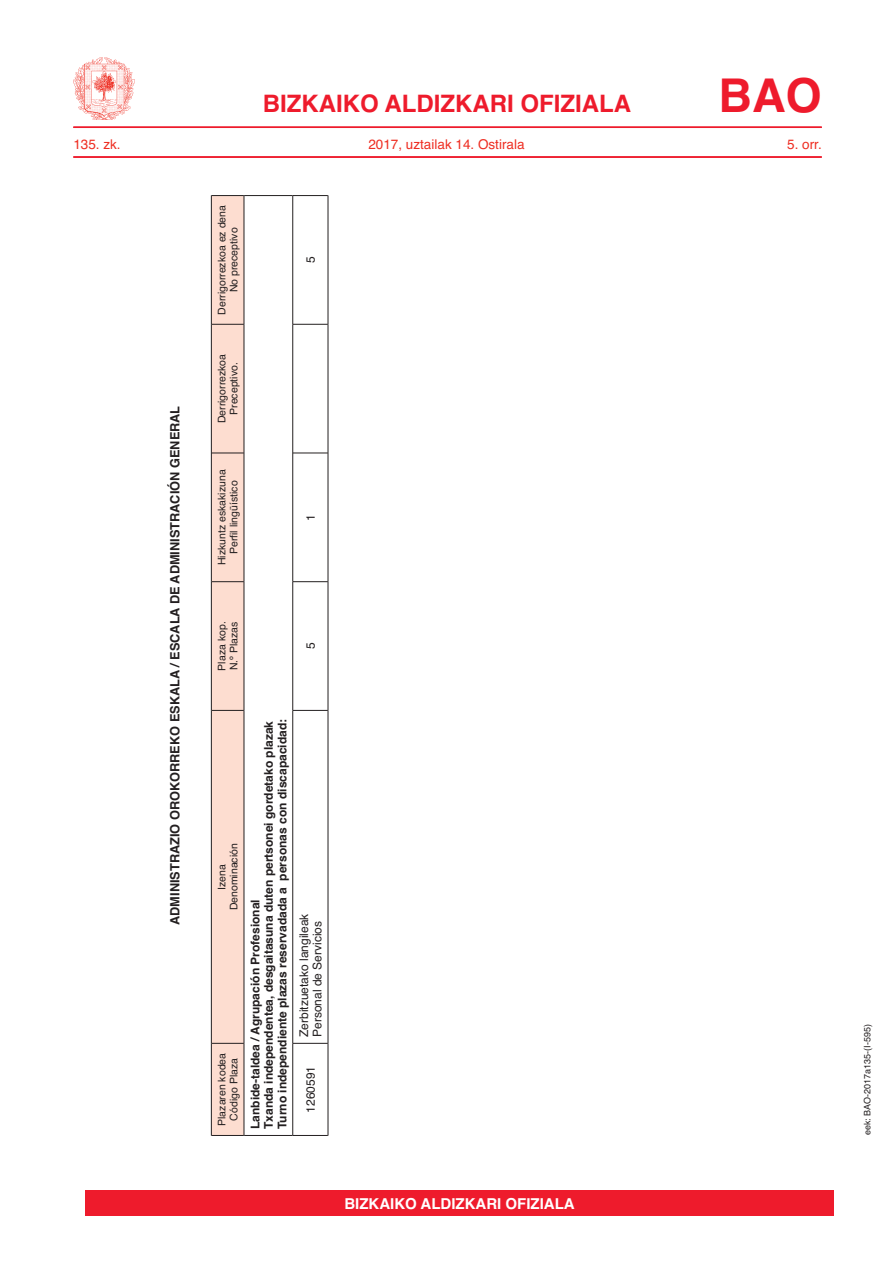
<style>
.page{position:relative;width:893px;height:1263px;background:#fff}
.page>*{position:absolute;margin:0;border:0;box-sizing:border-box;transform-origin:0 0}
.t1{font:700 46.5px "Helvetica";color:#ee1b2c}
.t2{font:700 24px "Helvetica";color:#ee1b2c}
.t3{font:700 15px "Helvetica";color:#fff}
.t4{font:13.5px "Helvetica";color:#ee2e22}
.t5{font:700 12.75px "Helvetica";color:#231f20}
.t6{font:700 12px/13.5px "Helvetica";color:#231f20}
.t7{font:12px/13.5px "Helvetica";color:#231f20}
.t8{font:10.5px/12px "Helvetica";color:#231f20;text-align:center}
.t9{font:9px "Helvetica";color:#231f20}
</style>
<div class="page">
<hr style="left:73px;top:126px;width:749px;height:2px;background:#ee1b2c">
<hr style="left:73px;top:156px;width:749px;height:2px;background:#ee1b2c">
<img style="left:74px;top:58px;width:61px;height:61px">
<div style="left:212px;top:196px;width:32px;height:939px;background:#fdddd0"></div>
<hr style="left:212px;top:1043px;width:32px;height:1px;background:#231f20">
<hr style="left:293px;top:1043px;width:35px;height:1px;background:#231f20">
<hr style="left:293px;top:710px;width:35px;height:1px;background:#231f20">
<hr style="left:293px;top:581px;width:35px;height:1px;background:#231f20">
<hr style="left:293px;top:453px;width:35px;height:1px;background:#231f20">
<hr style="left:293px;top:324px;width:35px;height:1px;background:#231f20">
<hr style="left:293px;top:1135px;width:35px;height:1px;background:#231f20">
<hr style="left:293px;top:195px;width:35px;height:1px;background:#231f20">
<hr style="left:328px;top:1043px;width:1px;height:93px;background:#231f20">
<hr style="left:328px;top:710px;width:1px;height:333px;background:#231f20">
<hr style="left:328px;top:582px;width:1px;height:128px;background:#231f20">
<hr style="left:328px;top:453px;width:1px;height:129px;background:#231f20">
<hr style="left:328px;top:324px;width:1px;height:129px;background:#231f20">
<hr style="left:328px;top:195px;width:1px;height:129px;background:#231f20">
<hr style="left:211px;top:1043px;width:1px;height:93px;background:#231f20">
<hr style="left:212px;top:1135px;width:32px;height:1px;background:#231f20">
<hr style="left:211px;top:710px;width:1px;height:333px;background:#231f20">
<hr style="left:244px;top:1043px;width:1px;height:93px;background:#231f20">
<hr style="left:244px;top:710px;width:1px;height:333px;background:#231f20">
<hr style="left:211px;top:582px;width:1px;height:128px;background:#231f20">
<hr style="left:212px;top:710px;width:32px;height:1px;background:#231f20">
<hr style="left:244px;top:582px;width:1px;height:128px;background:#231f20">
<hr style="left:211px;top:453px;width:1px;height:129px;background:#231f20">
<hr style="left:212px;top:581px;width:32px;height:1px;background:#231f20">
<hr style="left:244px;top:453px;width:1px;height:129px;background:#231f20">
<hr style="left:211px;top:324px;width:1px;height:129px;background:#231f20">
<hr style="left:212px;top:453px;width:32px;height:1px;background:#231f20">
<hr style="left:244px;top:324px;width:1px;height:129px;background:#231f20">
<hr style="left:211px;top:195px;width:1px;height:129px;background:#231f20">
<hr style="left:212px;top:324px;width:32px;height:1px;background:#231f20">
<hr style="left:212px;top:195px;width:32px;height:1px;background:#231f20">
<hr style="left:244px;top:195px;width:1px;height:129px;background:#231f20">
<hr style="left:244px;top:1135px;width:49px;height:1px;background:#231f20">
<hr style="left:244px;top:195px;width:49px;height:1px;background:#231f20">
<hr style="left:292px;top:1043px;width:1px;height:93px;background:#231f20">
<hr style="left:292px;top:710px;width:1px;height:333px;background:#231f20">
<hr style="left:292px;top:582px;width:1px;height:128px;background:#231f20">
<hr style="left:292px;top:453px;width:1px;height:129px;background:#231f20">
<hr style="left:292px;top:324px;width:1px;height:129px;background:#231f20">
<hr style="left:292px;top:195px;width:1px;height:129px;background:#231f20">
<div style="left:85px;top:1191px;width:748px;height:25px;background:#ee1b2c"></div>
<h2 class="t2" style="left:263px;top:84px;width:370px">BIZKAIKO ALDIZKARI OFIZIALA</h2>
<h1 class="t1" style="left:718px;top:58px;width:105px">BAO</h1>
<p class="t4" style="left:73px;top:134px;width:49px">135. zk.</p>
<p class="t4" style="left:368px;top:134px;width:158px">2017, uztailak 14. Ostirala</p>
<p class="t4" style="left:787px;top:134px;width:36px">5. orr.</p>
<p class="t5" style="left:165px;top:925px;width:521px;rotate:-90deg">ADMINISTRAZIO OROKORREKO ESKALA / ESCALA DE ADMINISTRACIÓN GENERAL</p>
<p class="t8" style="left:216px;top:315px;width:111px;rotate:-90deg">Derrigorrezkoa ez dena<br>No preceptivo</p>
<p class="t8" style="left:216px;top:423px;width:71px;rotate:-90deg">Derrigorrezkoa<br>Preceptivo.</p>
<p class="t8" style="left:216px;top:565px;width:97px;rotate:-90deg">Hizkuntz eskakizuna<br>Perfil lingüístico</p>
<p class="t7" style="left:304px;top:263px;width:8px;rotate:-90deg">5</p>
<p class="t7" style="left:304px;top:521px;width:8px;rotate:-90deg">1</p>
<p class="t8" style="left:216px;top:670px;width:51px;text-align:left;rotate:-90deg">Plaza kop.<br>N.º Plazas</p>
<p class="t7" style="left:304px;top:649px;width:8px;rotate:-90deg">5</p>
<p class="t8" style="left:216px;top:910px;width:69px;rotate:-90deg">Izena<br>Denominación</p>
<p class="t8" style="left:216px;top:1126px;width:74px;rotate:-90deg">Plazaren kodea<br>Código Plaza</p>
<p class="t6" style="left:249px;top:1129px;width:411px;rotate:-90deg">Lanbide-taldea / Agrupación Profesional<br>Txanda independentea, desgaitasuna duten pertsonei gordetako plazak<br>Turno independiente plazas reservadada a personas con discapacidad:</p>
<p class="t7" style="left:298px;top:1037px;width:125px;rotate:-90deg">Zerbitzuetako langileak<br>Personal de Servicios</p>
<p class="t7" style="left:304px;top:1113px;width:48px;rotate:-90deg">1260591</p>
<p class="t3" style="left:344px;top:1192px;width:232px">BIZKAIKO ALDIZKARI OFIZIALA</p>
<p class="t9" style="left:860px;top:1135px;width:113px;rotate:-90deg">eek: BAO-2017a135-(I-595)</p>
</div>
